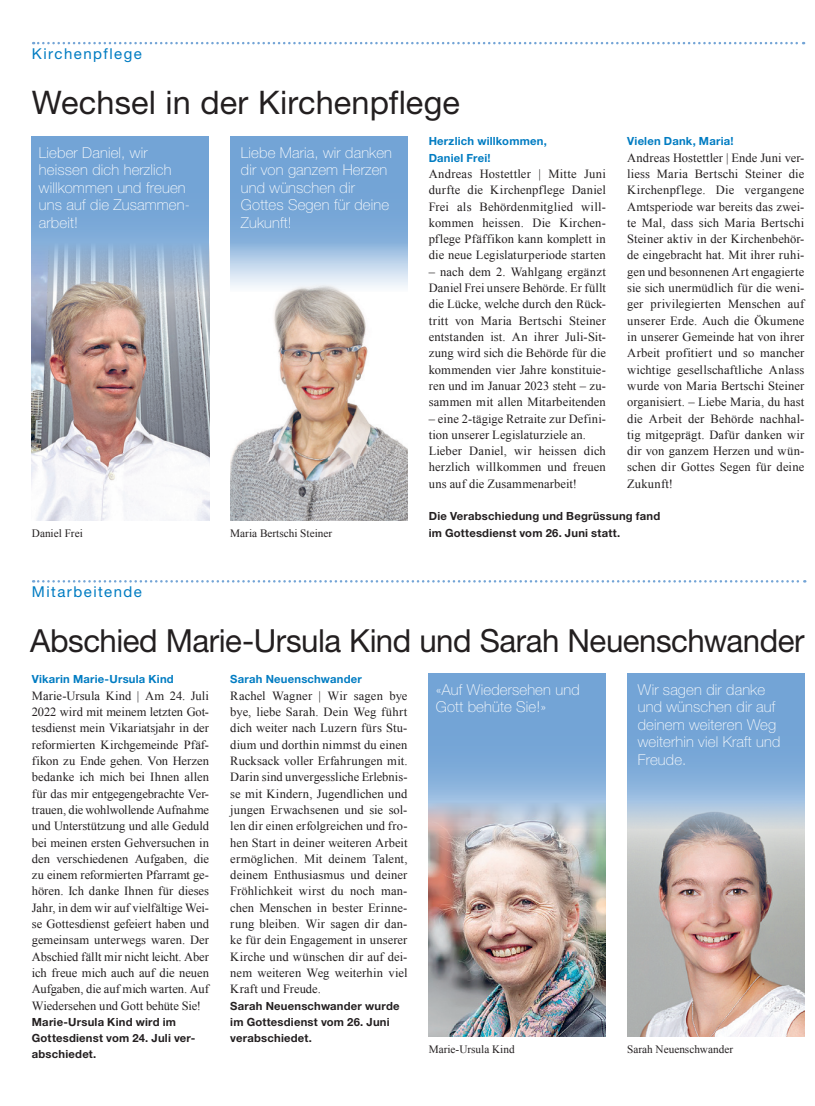
<style>
.page{position:relative;width:815px;height:1106px;background:#fff}
.page>*{position:absolute;margin:0;border:0;box-sizing:border-box;transform-origin:0 0}
._04_Haupttitel{font:32.5px "Helvetica Neue LT Pro";letter-spacing:.005em;color:#231f20}
._04_Haupttitel-2{font:31.88px "Helvetica Neue LT Pro";letter-spacing:-.015em;color:#231f20}
._12_Quote{font:100 15px/17.5px "Helvetica Neue LT Pro";letter-spacing:.01em;color:#fff}
._06_Kalender_Rubrik{font:15px "Helvetica Neue LT Pro";letter-spacing:.095em;color:#007cc2}
._00_Fliesstext{font:12.5px/16.2px "Times New Roman";letter-spacing:.01em;color:#231f20;text-align:justify}
._02_Schlusslead{font:700 11.25px/16.2px "Helvetica Neue LT Pro";letter-spacing:.02em;color:#231f20}
._02_Schlusslead-2{font:700 11.25px/16.2px "Helvetica Neue LT Pro";letter-spacing:.02em;color:#007cc2}
._05_Bildlegende{font:11.25px "Times New Roman";color:#231f20}
</style>
<div class="page">
<div style="left:230px;top:136px;width:177px;height:156px;background:#73a4d6"></div>
<svg style="left:627px;top:673px;width:177px;height:129px;background:#7ba9d8"></svg>
<div style="left:32px;top:136px;width:177px;height:156px;background:#73a4d6"></div>
<svg style="left:429px;top:673px;width:177px;height:129px;background:#7ba9d8"></svg>
<svg style="left:33px;top:42px;width:771px;height:2px"></svg>
<svg style="left:33px;top:580px;width:772px;height:2px"></svg>
<img style="left:230px;top:243px;width:177px;height:277px">
<img style="left:627px;top:802px;width:177px;height:234px">
<img style="left:32px;top:243px;width:177px;height:277px">
<img style="left:429px;top:802px;width:177px;height:234px">
<p class="_06_Kalender_Rubrik" style="left:32px;top:44px;width:112px">Kirchenpflege</p>
<p class="_04_Haupttitel" style="left:32px;top:82px;width:430px">Wechsel in der Kirchenpflege</p>
<p class="_12_Quote" style="left:39px;top:143px;width:153px">Lieber Daniel, wir heissen dich herzlich willkommen und freuen uns auf die Zusammen&shy;arbeit!</p>
<p class="_12_Quote" style="left:241px;top:143px;width:153px">Liebe Maria, wir danken dir von ganzem Herzen und wünschen dir<br>Gottes Segen für deine<br>Zukunft!</p>
<p class="_02_Schlusslead-2" style="left:429px;top:133px;width:120px">Herzlich willkommen,<br>Daniel Frei!</p>
<p class="_00_Fliesstext" style="left:429px;top:165px;width:179px">Andreas Hostettler | Mitte Juni durfte die Kirchenpflege Daniel Frei als Behördenmitglied will&shy;kommen heissen. Die Kirchen&shy;pflege Pfäffikon kann komplett in die neue Legislaturperiode starten</p>
<p class="_00_Fliesstext" style="left:429px;top:263px;width:179px">– nach dem 2. Wahlgang ergänzt Daniel Frei unsere Behörde. Er füllt die Lücke, welche durch den Rück&shy;tritt von Maria Bertschi Steiner entstanden ist. An ihrer Juli-Sit&shy;zung wird sich die Behörde für die kommenden vier Jahre konstituie&shy;ren und im Januar 2023 steht – zu&shy;sammen mit allen Mitarbeitenden</p>
<p class="_00_Fliesstext" style="left:429px;top:410px;width:179px">– eine 2-tägige Retraite zur Defini&shy;tion unserer Legislaturziele an.</p>
<p class="_00_Fliesstext" style="left:429px;top:442px;width:179px">Lieber Daniel, wir heissen dich herzlich willkommen und freuen uns auf die Zusammenarbeit!</p>
<p class="_02_Schlusslead-2" style="left:627px;top:133px;width:108px">Vielen Dank, Maria!</p>
<p class="_00_Fliesstext" style="left:627px;top:149px;width:179px">Andreas Hostettler | Ende Juni ver&shy;liess Maria Bertschi Steiner die Kirchenpflege. Die vergangene Amtsperiode war bereits das zwei&shy;te Mal, dass sich Maria Bertschi Steiner aktiv in der Kirchenbehör&shy;de eingebracht hat. Mit ihrer ruhi&shy;gen und besonnenen Art engagierte sie sich unermüdlich für die weni&shy;ger privilegierten Menschen auf unserer Erde. Auch die Ökumene in unserer Gemeinde hat von ihrer Arbeit profitiert und so mancher wichtige gesellschaftliche Anlass wurde von Maria Bertschi Steiner organisiert. – Liebe Maria, du hast die Arbeit der Behörde nachhal&shy;tig mitgeprägt. Dafür danken wir dir von ganzem Herzen und wün&shy;schen dir Gottes Segen für deine Zukunft!</p>
<p class="_05_Bildlegende" style="left:32px;top:525px;width:52px">Daniel Frei</p>
<p class="_06_Kalender_Rubrik" style="left:32px;top:582px;width:111px">Mitarbeitende</p>
<p class="_02_Schlusslead" style="left:429px;top:508px;width:233px">Die Verabschiedung und Begrüssung fand</p>
<p class="_05_Bildlegende" style="left:230px;top:525px;width:103px">Maria Bertschi Steiner</p>
<p class="_02_Schlusslead" style="left:429px;top:524px;width:193px">im Gottesdienst vom 26. Juni statt.</p>
<p class="_04_Haupttitel-2" style="left:30px;top:620px;width:776px">Abschied Marie-Ursula Kind und Sarah Neuenschwander</p>
<p class="_02_Schlusslead-2" style="left:32px;top:671px;width:143px">Vikarin Marie-Ursula Kind</p>
<p class="_00_Fliesstext" style="left:32px;top:687px;width:179px">Marie-Ursula Kind | Am 24. Juli 2022 wird mit meinem letzten Got&shy;tesdienst mein Vikariatsjahr in der reformierten Kirchgemeinde Pfäf&shy;fikon zu Ende gehen. Von Herzen bedanke ich mich bei Ihnen allen für das mir entgegengebrachte Ver&shy;trauen, die wohlwollende Aufnahme und Unterstützung und alle Geduld bei meinen ersten Gehversuchen in den verschiedenen Aufgaben, die zu einem reformierten Pfarramt ge&shy;hören. Ich danke Ihnen für dieses Jahr, in dem wir auf vielfältige Wei&shy;se Gottesdienst gefeiert haben und gemeinsam unterwegs waren. Der Abschied fällt mir nicht leicht. Aber ich freue mich auch auf die neuen Aufgaben, die auf mich warten. Auf Wiedersehen und Gott behüte Sie!</p>
<p class="_02_Schlusslead" style="left:32px;top:1013px;width:165px">Marie-Ursula Kind wird im<br>Gottesdienst vom 24. Juli ver&shy;abschiedet.</p>
<p class="_02_Schlusslead-2" style="left:230px;top:671px;width:133px">Sarah Neuenschwander</p>
<p class="_00_Fliesstext" style="left:230px;top:687px;width:179px">Rachel Wagner | Wir sagen bye bye, liebe Sarah. Dein Weg führt dich weiter nach Luzern fürs Stu&shy;dium und dorthin nimmst du einen Rucksack voller Erfahrungen mit.<br>Darin sind unvergessliche Erlebnis&shy;se mit Kindern, Jugendlichen und jungen Erwachsenen und sie sol&shy;len dir einen erfolgreichen und fro&shy;hen Start in deiner weiteren Arbeit ermöglichen. Mit deinem Talent, deinem Enthusiasmus und deiner Fröhlichkeit wirst du noch man&shy;chen Menschen in bester Erinne&shy;rung bleiben. Wir sagen dir dan&shy;ke für dein Engagement in unserer Kirche und wünschen dir auf dei&shy;nem weiteren Weg weiterhin viel Kraft und Freude.</p>
<p class="_02_Schlusslead" style="left:230px;top:997px;width:171px">Sarah Neuenschwander wurde im Gottesdienst vom 26. Juni verabschiedet.</p>
<p class="_12_Quote" style="left:436px;top:680px;width:145px">«Auf Wiedersehen und<br>Gott behüte Sie!»</p>
<p class="_05_Bildlegende" style="left:429px;top:1041px;width:87px">Marie-Ursula Kind</p>
<p class="_12_Quote" style="left:638px;top:680px;width:144px">Wir sagen dir danke und wünschen dir auf deinem weiteren Weg weiterhin viel Kraft und<br>Freude.</p>
<p class="_05_Bildlegende" style="left:627px;top:1041px;width:107px">Sarah Neuenschwander</p>
</div>
